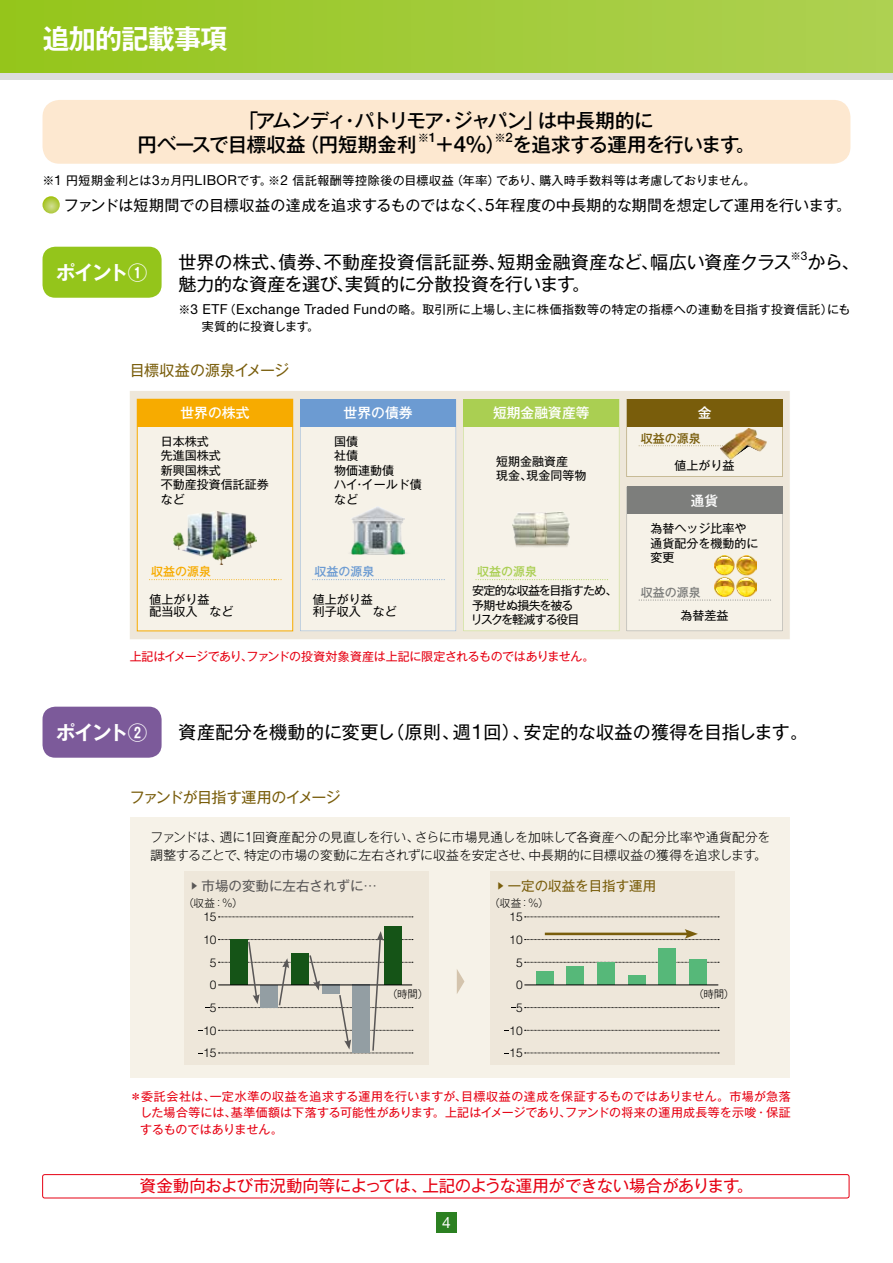
<style>
.page{position:relative;width:893px;height:1263px;background:#fff}
.page>*{position:absolute;margin:0;border:0;box-sizing:border-box;transform-origin:0 0}
.t1{font:700 27px "Gothic MB101 Pr 5 De";letter-spacing:-.025em;color:#fff}
.t2{font:500 19.5px/24px "Gothic MB101 Pr 5";letter-spacing:-.035em;color:#000}
.t3{font:700 19.5px "Gothic MB101 Pr 5 De";letter-spacing:-.075em;color:#fff}
.t4{font:18px "Gothic MB101 Pr 5";letter-spacing:-.005em;color:#000}
.t5{font:18px "Gothic MB101 Pr 5";letter-spacing:.015em;color:#000}
.t6{font:16.5px "Gothic MB101 Pr 5";letter-spacing:-.03em;color:#e60012}
.t7{font:15.45px "Helvetica Neue LT Std";color:#fff}
.t8{font:15px "Gothic MB101 Pr 5";letter-spacing:-.005em;color:#000}
.t9{font:15px "Gothic MB101 Pr 5";letter-spacing:-.05em;color:#795d0b}
.t10{font:15px "Gothic MB101 Pr 5";letter-spacing:-.01em;color:#795d0b}
.t11{font:500 13.8px "Gothic MB101 Pr 5";color:#fff}
.t12{font:13.5px "Gothic MB101 Pr 5";color:#595757}
.t13{font:13.5px "Gothic MB101 Pr 5";color:#795d0b}
.t14{font:300 12.75px/18px "Gothic MB101 Pr 5";color:#000}
.t15{font:12px/16.5px "Gothic MB101 Pr 5";letter-spacing:-.02em;color:#e60012;text-align:justify}
.t16{font:12px/16.5px "Gothic MB101 Pr 5";letter-spacing:.025em;color:#000}
.t17{font:12px/14.4px "Gothic MB101 Pr 5";color:#000}
.t18{font:12px/14.1px "Gothic MB101 Pr 5";letter-spacing:-.085em;color:#000}
.t19{font:300 12px "Helvetica LT Std";color:#000}
.t20{font:500 12px "Gothic MB101 Pr 5";color:#7d7e7c}
.t21{font:500 12px "Gothic MB101 Pr 5";color:#f7ab00}
.t22{font:500 12px "Gothic MB101 Pr 5";color:#aacf52}
.t23{font:500 12px "Gothic MB101 Pr 5";color:#795d0b}
.t24{font:500 12px "Gothic MB101 Pr 5";color:#6c9bd2}
.t25{font:500 11.4px "Gothic MB101 Pr 5";color:#000}
.t26{font:300 10.5px "Gothic MB101 Pr 5";letter-spacing:.01em;color:#000}
.t27{font:10.5px "Gothic MB101 Pr 5";color:#000}
.s1{font-family:"Helvetica Neue LT Std";font-size:13.05px}
.s2{font-family:"Helvetica Neue LT Std";font-size:13.8px}
.s3{font-family:"Helvetica Neue LT Std";font-size:22.35px}
.s4{font-family:"Helvetica Neue LT Std";font-size:17.25px}
.s5{font-family:"Helvetica Neue LT Std";font-size:12px}
.s6{font-family:"Helvetica Neue LT Std";font-size:20.7px}
.s7{font-size:8.25px}
</style>
<div class="page">
<div style="left:0;top:0;width:893px;height:77px;background:linear-gradient(to right,#95c51c,#aed153)"></div>
<div style="left:0;top:74px;width:893px;height:6px;background:#dcdddd"></div>
<div style="left:436px;top:1212px;width:21px;height:21px;background:#2b8021"></div>
<div style="left:42px;top:1174px;width:807px;height:24px;border:1px solid #e60012;border-radius:2px"></div>
<div style="left:43px;top:100px;width:807px;height:64px;background:#fde8d0;border-radius:17px"></div>
<svg style="left:43px;top:196px;width:17px;height:17px"></svg>
<div style="left:43px;top:247px;width:119px;height:51px;background:#94c51b;border-radius:13px"></div>
<div style="left:43px;top:707px;width:119px;height:51px;background:#7c5a9a;border-radius:13px"></div>
<svg style="left:130px;top:391px;width:660px;height:248px;background:#ebe4d5"></svg>
<div style="left:137px;top:399px;width:156px;height:232px;background:#f6f2e8"></div>
<div style="left:137px;top:399px;width:156px;height:232px;border:1px solid #f7ab00"></div>
<div style="left:137px;top:399px;width:156px;height:27px;background:#f7ab00"></div>
<svg style="left:150px;top:579px;width:132px;height:1px"></svg>
<img style="left:173px;top:511px;width:84px;height:53px">
<svg style="left:463px;top:399px;width:156px;height:232px;background:#ebecd2"></svg>
<img style="left:513px;top:511px;width:57px;height:32px">
<svg style="left:627px;top:399px;width:155px;height:78px;background:#c2b48c"></svg>
<img style="left:720px;top:428px;width:46px;height:31px">
<svg style="left:300px;top:399px;width:156px;height:232px;background:#e2e5e4"></svg>
<img style="left:351px;top:506px;width:54px;height:48px">
<svg style="left:627px;top:487px;width:155px;height:144px;background:#ddd8c8"></svg>
<div style="left:130px;top:817px;width:660px;height:260px;background:#f6f2e8"></div>
<div style="left:184px;top:871px;width:245px;height:194px;background:#eee7da"></div>
<div style="left:490px;top:871px;width:245px;height:194px;background:#eee7da"></div>
<svg style="left:457px;top:969px;width:7px;height:25px"></svg>
<svg style="left:525px;top:917px;width:194px;height:1px"></svg>
<svg style="left:525px;top:962px;width:194px;height:1px"></svg>
<svg style="left:525px;top:1007px;width:194px;height:1px"></svg>
<svg style="left:525px;top:1030px;width:194px;height:1px"></svg>
<svg style="left:525px;top:1053px;width:194px;height:1px"></svg>
<svg style="left:218px;top:917px;width:195px;height:1px"></svg>
<div style="left:536px;top:971px;width:17px;height:14px;background:#56b879"></div>
<div style="left:628px;top:976px;width:17px;height:9px;background:#56b879"></div>
<div style="left:659px;top:949px;width:17px;height:36px;background:#56b879"></div>
<div style="left:598px;top:962px;width:17px;height:23px;background:#56b879"></div>
<div style="left:567px;top:967px;width:17px;height:18px;background:#56b879"></div>
<div style="left:385px;top:926px;width:17px;height:59px;background:#155417"></div>
<div style="left:689px;top:960px;width:17px;height:25px;background:#56b879"></div>
<svg style="left:525px;top:929px;width:194px;height:11px"></svg>
<hr style="left:524px;top:985px;width:194px;height:1px;background:#000">
<svg style="left:218px;top:931px;width:195px;height:123px"></svg>
<h1 class="t1" style="left:43px;top:16px;width:186px">追加的記載事項</h1>
<h2 class="t2" style="left:138px;top:107px;width:518px;text-indent:102px">「アムンディ・パトリモア・ジャパン」は中長期的に円ベースで目標収益（円短期金利</h2>
<p class="t25" style="left:494px;top:128px;width:20px">※<span class="s1">2</span></p>
<p class="t16" style="left:43px;top:171px;width:714px">※<span class="s2">1</span> 円短期金利とは<span class="s2">3</span>ヵ月円<span class="s2">LIBOR</span>です。※<span class="s2">2</span> 信託報酬等控除後の目標収益（年率）であり、購入時手数料等は考慮しておりません。</p>
<p class="t25" style="left:418px;top:128px;width:20px">※<span class="s1">1</span></p>
<h2 class="t2" style="left:435px;top:131px;width:322px">＋<span class="s3">4%</span>）を追求する運用を行います。</h2>
<p class="t8" style="left:64px;top:192px;width:789px">ファンドは短期間での目標収益の達成を追求するものではなく、<span class="s4">5</span>年程度の中長期的な期間を想定して運用を行います。</p>
<h2 class="t3" style="left:56px;top:256px;width:93px">ポイント①</h2>
<h3 class="t5" style="left:179px;top:247px;width:614px">世界の株式、債券、不動産投資信託証券、短期金融資産など、幅広い資産クラス</h3>
<p class="t27" style="left:791px;top:247px;width:18px">※<span class="s5">3</span></p>
<h3 class="t4" style="left:807px;top:247px;width:53px">から、</h3>
<h3 class="t4" style="left:179px;top:270px;width:413px">魅力的な資産を選び、実質的に分散投資を行います。</h3>
<p class="t16" style="left:202px;top:300px;width:650px;text-indent:-23px">※<span class="s2">3 ETF</span>（<span class="s2">Exchange Traded Fund</span>の略。取引所に上場し、主に株価指数等の特定の指標への連動を目指す投資信託）にも実質的に投資します。</p>
<p class="t10" style="left:130px;top:358px;width:161px">目標収益の源泉イメージ</p>
<p class="t11" style="left:180px;top:401px;width:71px">世界の株式</p>
<p class="t11" style="left:344px;top:401px;width:71px">世界の債券</p>
<p class="t11" style="left:493px;top:401px;width:98px">短期金融資産等</p>
<p class="t17" style="left:161px;top:433px;width:109px">日本株式<br>先進国株式<br>新興国株式<br>不動産投資信託証券など</p>
<p class="t17" style="left:334px;top:433px;width:89px">国債<br>社債<br>物価連動債<br>ハイ・イールド債など</p>
<p class="t17" style="left:496px;top:453px;width:92px">短期金融資産<br>現金、現金同等物</p>
<p class="t21" style="left:151px;top:562px;width:61px">収益の源泉</p>
<p class="t24" style="left:314px;top:562px;width:61px">収益の源泉</p>
<p class="t22" style="left:477px;top:562px;width:61px">収益の源泉</p>
<p class="t17" style="left:150px;top:592px;width:85px;line-height:12.8px">値上がり益<br>配当収入　など</p>
<p class="t17" style="left:313px;top:592px;width:85px;line-height:12.8px">値上がり益<br>利子収入　など</p>
<p class="t18" style="left:471px;top:583px;width:148px">安定的な収益を目指すため、予期せぬ損失を被る<br>リスクを軽減する役目</p>
<p class="t15" style="left:130px;top:647px;width:466px">上記はイメージであり、ファンドの投資対象資産は上記に限定されるものではありません。</p>
<p class="t11" style="left:698px;top:401px;width:15px">金</p>
<p class="t23" style="left:641px;top:428px;width:61px">収益の源泉</p>
<p class="t17" style="left:675px;top:457px;width:61px">値上がり益</p>
<p class="t11" style="left:691px;top:489px;width:29px">通貨</p>
<p class="t17" style="left:651px;top:520px;width:109px">為替ヘッジ比率や通貨配分を機動的に変更</p>
<p class="t20" style="left:641px;top:582px;width:61px">収益の源泉</p>
<p class="t17" style="left:681px;top:608px;width:49px">為替差益</p>
<h2 class="t3" style="left:56px;top:716px;width:93px">ポイント②</h2>
<h3 class="t4" style="left:179px;top:717px;width:631px">資産配分を機動的に変更し（原則、週<span class="s6">1</span>回）、安定的な収益の獲得を目指します。</h3>
<p class="t9" style="left:130px;top:785px;width:212px">ファンドが目指す運用のイメージ</p>
<p class="t14" style="left:151px;top:827px;width:621px">ファンドは、週に1回資産配分の見直しを行い、さらに市場見通しを加味して各資産への配分比率や通貨配分を調整することで、特定の市場の変動に左右されずに収益を安定させ、中長期的に目標収益の獲得を追求します。</p>
<p class="t12" style="left:190px;top:875px;width:188px"><span class="s7">▶</span> 市場の変動に左右されずに…</p>
<p class="t13" style="left:496px;top:875px;width:161px"><span class="s7">▶</span> 一定の収益を目指す運用</p>
<p class="t26" style="left:183px;top:894px;width:61px">（収益：％）</p>
<p class="t26" style="left:490px;top:894px;width:61px">（収益：％）</p>
<p class="t19" style="left:203px;top:909px;width:15px">15</p>
<p class="t19" style="left:509px;top:909px;width:15px">15</p>
<p class="t19" style="left:203px;top:932px;width:15px">10</p>
<p class="t19" style="left:509px;top:932px;width:15px">10</p>
<p class="t19" style="left:210px;top:955px;width:8px">5</p>
<p class="t19" style="left:516px;top:955px;width:8px">5</p>
<p class="t19" style="left:210px;top:977px;width:8px">0</p>
<p class="t19" style="left:516px;top:977px;width:8px">0</p>
<p class="t26" style="left:387px;top:985px;width:42px">（時間）</p>
<p class="t26" style="left:693px;top:985px;width:42px">（時間）</p>
<p class="t19" style="left:210px;top:1000px;width:8px">5</p>
<p class="t19" style="left:516px;top:1000px;width:8px">5</p>
<p class="t19" style="left:203px;top:1023px;width:15px">10</p>
<p class="t19" style="left:509px;top:1023px;width:15px">10</p>
<p class="t19" style="left:203px;top:1045px;width:15px">15</p>
<p class="t19" style="left:509px;top:1045px;width:15px">15</p>
<p class="t15" style="left:140px;top:1087px;width:652px;text-indent:-11px">＊委託会社は、一定水準の収益を追求する運用を行いますが、目標収益の達成を保証するものではありません。市場が急落した場合等には、基準価額は下落する可能性があります。上記はイメージであり、ファンドの将来の運用成長等を示唆・保証するものではありません。</p>
<h3 class="t6" style="left:140px;top:1172px;width:615px">資金動向および市況動向等によっては、上記のような運用ができない場合があります。</h3>
<p class="t7" style="left:442px;top:1213px;width:10px">4</p>
</div>
